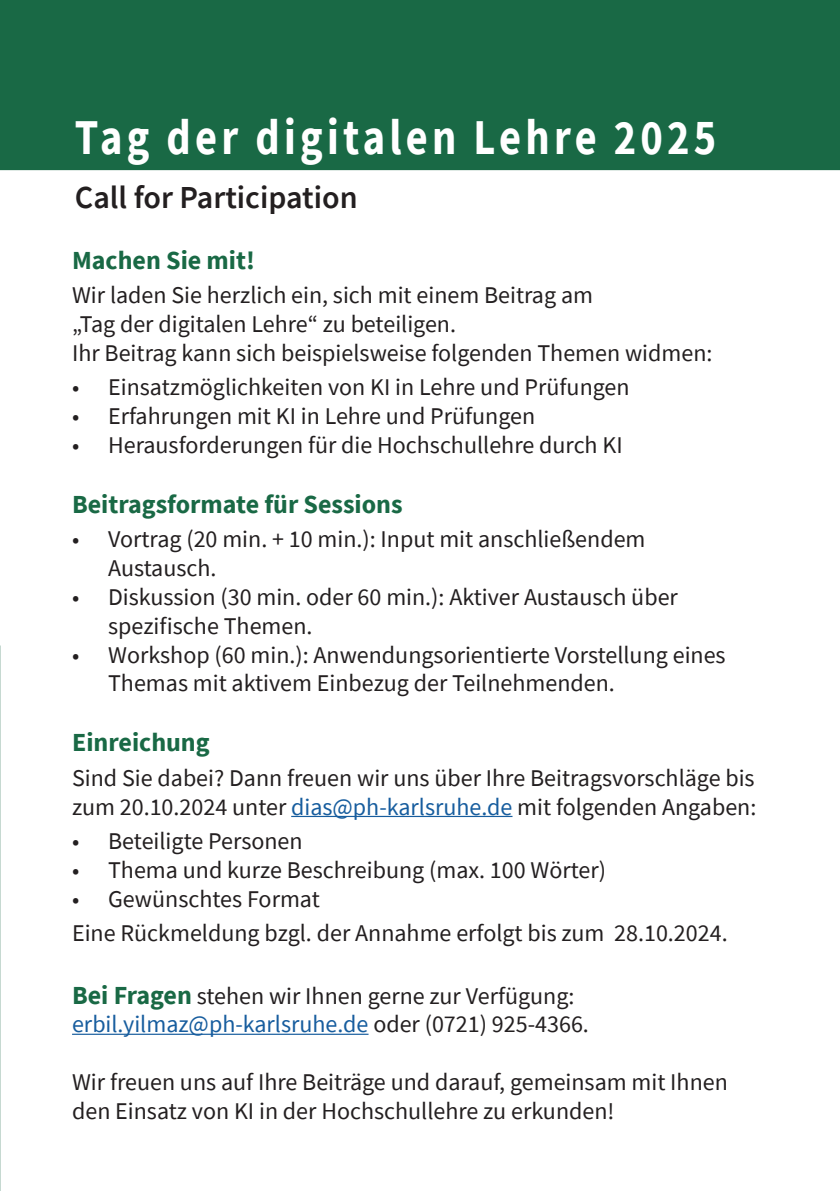
<style>
.page{position:relative;width:840px;height:1191px;background:#fff}
.page>*{position:absolute;margin:0;border:0;box-sizing:border-box;transform-origin:0 0}
.t1{font:700 50px "Source Sans Pro";letter-spacing:.1em;color:#fff;scale:.85 1}
.t2{font:600 32px "Source Sans Pro";color:#231f20}
.t3{font:700 26px "Source Sans Pro";color:#196945}
.t4{font:24px/28.8px "Source Sans Pro";color:#231f20}
.s1{color:#175d9e}
.s2{font-weight:700;font-size:26px;color:#196945}
</style>
<div class="page">
<div style="left:0;top:0;width:839px;height:170px;background:#196945"></div>
<hr style="left:291px;top:816px;width:221px;height:1px;background:#175d9e">
<hr style="left:72px;top:1033px;width:296px;height:1px;background:#175d9e">
<p class="t1" style="left:75px;top:103px;width:755px">Tag der digitalen Lehre 2025</p>
<p class="t2" style="left:75px;top:176px;width:284px">Call for Participation</p>
<p class="t3" style="left:72px;top:242px;width:184px">Machen Sie mit!</p>
<p class="t4" style="left:72px;top:280px;width:641px">Wir laden Sie herzlich ein, sich mit einem Beitrag am<br>„Tag der digitalen Lehre“ zu beteiligen.<br>Ihr Beitrag kann sich beispielsweise folgenden Themen widmen:</p>
<p class="t4" style="left:72px;top:373px;width:558px">• Einsatzmöglichkeiten von KI in Lehre und Prüfungen</p>
<p class="t4" style="left:72px;top:401px;width:464px">• Erfahrungen mit KI in Lehre und Prüfungen</p>
<p class="t4" style="left:72px;top:430px;width:552px">• Herausforderungen für die Hochschullehre durch KI</p>
<p class="t3" style="left:72px;top:486px;width:332px">Beitragsformate für Sessions</p>
<p class="t4" style="left:108px;top:525px;width:538px;text-indent:-36px">• Vortrag (20 min. + 10 min.): Input mit anschließendem<br>Austausch.</p>
<p class="t4" style="left:108px;top:582px;width:571px;text-indent:-36px">• Diskussion (30 min. oder 60 min.): Aktiver Austausch über spezifische Themen.</p>
<p class="t4" style="left:108px;top:640px;width:618px;text-indent:-36px">• Workshop (60 min.): Anwendungsorientierte Vorstellung eines<br>Themas mit aktivem Einbezug der Teilnehmenden.</p>
<p class="t3" style="left:72px;top:725px;width:139px">Einreichung</p>
<p class="t4" style="left:72px;top:763px;width:685px">Sind Sie dabei? Dann freuen wir uns über Ihre Beitragsvorschläge bis zum 20.10.2024 unter <span class="s1">dias@ph-karlsruhe.de</span> mit folgenden Angaben:</p>
<p class="t4" style="left:72px;top:826px;width:232px">• Beteiligte Personen</p>
<p class="t4" style="left:72px;top:855px;width:535px">• Thema und kurze Beschreibung (max. 100 Wörter)</p>
<p class="t4" style="left:72px;top:884px;width:249px">• Gewünschtes Format</p>
<p class="t4" style="left:72px;top:918px;width:656px">Eine Rückmeldung bzgl. der Annahme erfolgt bis zum 28.10.2024.</p>
<p class="t4" style="left:72px;top:981px;width:518px"><span class="s2">Bei Fragen</span> stehen wir Ihnen gerne zur Verfügung: <span class="s1">erbil.yilmaz@ph-karlsruhe.de</span> oder (0721) 925-4366.</p>
<p class="t4" style="left:72px;top:1067px;width:657px">Wir freuen uns auf Ihre Beiträge und darauf, gemeinsam mit Ihnen den Einsatz von KI in der Hochschullehre zu erkunden!</p>
</div>
